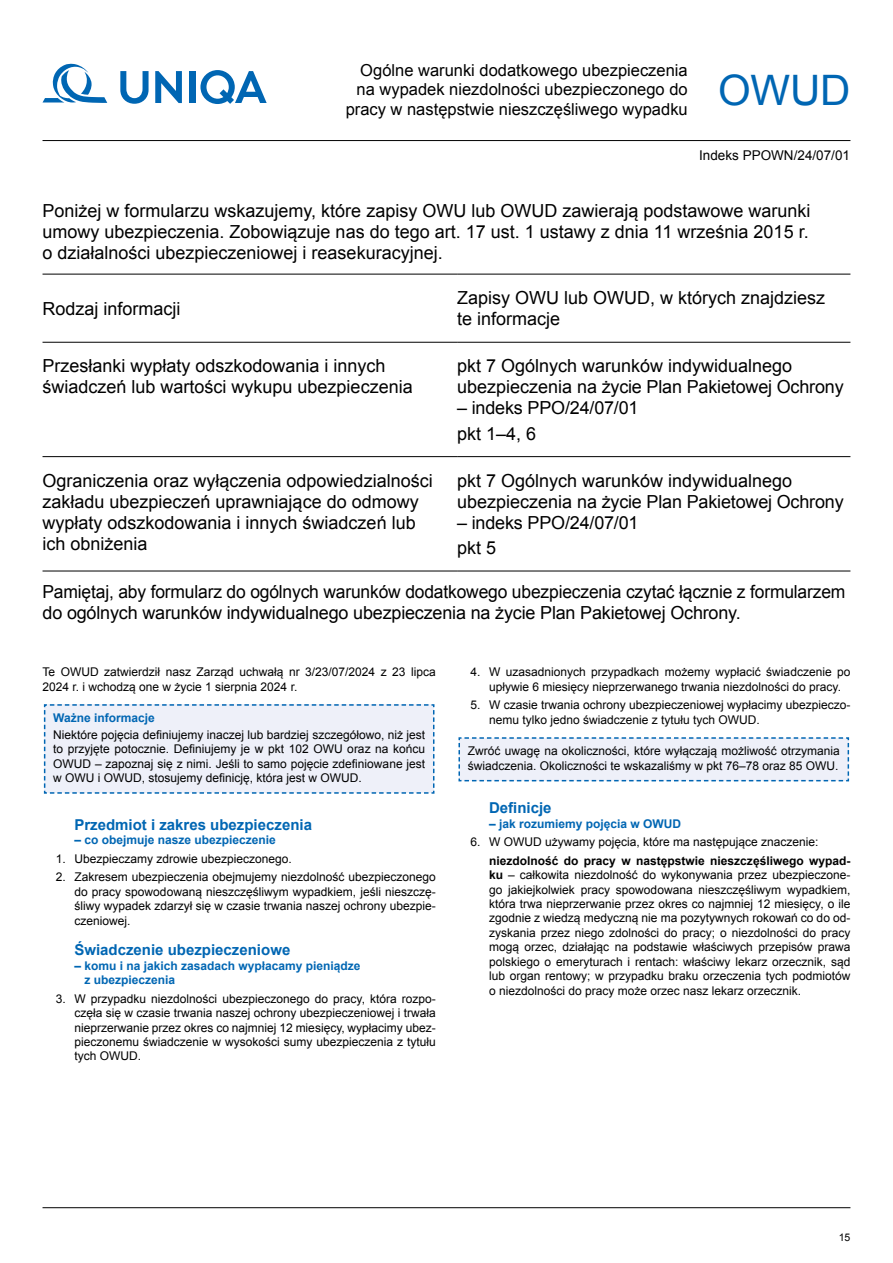
<style>
.page{position:relative;width:893px;height:1263px;background:#fff}
.page>*{position:absolute;margin:0;border:0;box-sizing:border-box;transform-origin:0 0}
.t1{font:42px "Arial";color:#0066b3}
.t2{font:18px/21px "Arial";color:#000}
.t3{font:16.5px/19.5px "Arial";color:#000;text-align:right}
.t4{font:700 15px "Arial";color:#0066b3}
.t5{font:13.5px "Arial";color:#000}
.t6{font:12px/14.4px "Arial";color:#000}
.t7{font:700 12px/14.4px "Arial";color:#0066b3}
.t8{font:10.5px "Arial";color:#000}
.s1{font-weight:700}
</style>
<div class="page">
<hr style="left:43px;top:1207px;width:807px;height:1px;background:#000">
<hr style="left:43px;top:140px;width:807px;height:1px;background:#000">
<svg style="left:43px;top:63px;width:64px;height:40px"></svg>
<svg style="left:120px;top:71px;width:29px;height:33px"></svg>
<svg style="left:155px;top:71px;width:27px;height:32px"></svg>
<div style="left:189px;top:71px;width:6px;height:32px;background:#0066b3"></div>
<svg style="left:200px;top:70px;width:67px;height:34px"></svg>
<hr style="left:43px;top:274px;width:414px;height:1px;background:#000">
<hr style="left:457px;top:274px;width:393px;height:1px;background:#000">
<hr style="left:43px;top:342px;width:414px;height:1px;background:#000">
<hr style="left:457px;top:342px;width:393px;height:1px;background:#000">
<hr style="left:43px;top:456px;width:414px;height:1px;background:#000">
<hr style="left:457px;top:456px;width:393px;height:1px;background:#000">
<hr style="left:43px;top:571px;width:414px;height:1px;background:#000">
<hr style="left:457px;top:571px;width:393px;height:1px;background:#000">
<div style="left:43px;top:704px;width:392px;height:90px;background:#eef0f9"></div>
<svg style="left:458px;top:737px;width:392px;height:45px;background:#e4eaf6"></svg>
<h3 class="t3" style="left:346px;top:60px;width:344px">Ogólne warunki dodatkowego ubezpieczenia na wypadek niezdolności ubezpieczonego do pracy w następstwie nieszczęśliwego wypadku</h3>
<h1 class="t1" style="left:718px;top:62px;width:134px">OWUD</h1>
<p class="t5" style="left:699px;top:146px;width:152px">Indeks PPOWN/24/07/01</p>
<h2 class="t2" style="left:43px;top:201px;width:769px;text-align:justify">Poniżej w formularzu wskazujemy, które zapisy OWU lub OWUD zawierają podstawowe warunki umowy ubezpieczenia. Zobowiązuje nas do tego art. 17 ust. 1 ustawy z dnia 11 września 2015 r. o działalności ubezpieczeniowej i reasekuracyjnej.</h2>
<h2 class="t2" style="left:43px;top:298px;width:140px">Rodzaj informacji</h2>
<h2 class="t2" style="left:457px;top:288px;width:370px">Zapisy OWU lub OWUD, w których znajdziesz te informacje</h2>
<h2 class="t2" style="left:43px;top:356px;width:372px">Przesłanki wypłaty odszkodowania i innych świadczeń lub wartości wykupu ubezpieczenia</h2>
<h2 class="t2" style="left:457px;top:356px;width:388px">pkt 7 Ogólnych warunków indywidualnego ubezpieczenia na życie Plan Pakietowej Ochrony</h2>
<h2 class="t2" style="left:457px;top:396px;width:183px;line-height:25.2px">– indeks PPO/24/07/01 pkt 1–4, 6</h2>
<h2 class="t2" style="left:43px;top:470px;width:392px">Ograniczenia oraz wyłączenia odpowiedzialności zakładu ubezpieczeń uprawniające do odmowy wypłaty odszkodowania i innych świadczeń lub ich obniżenia</h2>
<h2 class="t2" style="left:457px;top:470px;width:388px">pkt 7 Ogólnych warunków indywidualnego ubezpieczenia na życie Plan Pakietowej Ochrony</h2>
<h2 class="t2" style="left:457px;top:510px;width:183px;line-height:25.2px">– indeks PPO/24/07/01 pkt 5</h2>
<h2 class="t2" style="left:43px;top:582px;width:804px">Pamiętaj, aby formularz do ogólnych warunków dodatkowego ubezpieczenia czytać łącznie z formularzem do ogólnych warunków indywidualnego ubezpieczenia na życie Plan Pakietowej Ochrony.</h2>
<p class="t6" style="left:43px;top:665px;width:395px">Te OWUD zatwierdził nasz Zarząd uchwałą nr 3/23/07/2024 z 23 lipca<br>2024 r. i wchodzą one w życie 1 sierpnia 2024 r.</p>
<p class="t7" style="left:53px;top:711px;width:103px">Ważne informacje</p>
<p class="t6" style="left:53px;top:727px;width:374px;text-align:justify">Niektóre pojęcia definiujemy inaczej lub bardziej szczegółowo, niż jest to przyjęte potocznie. Definiujemy je w pkt 102 OWU oraz na końcu OWUD – zapoznaj się z nimi. Jeśli to samo pojęcie zdefiniowane jest w OWU i OWUD, stosujemy definicję, która jest w OWUD.</p>
<p class="t4" style="left:74px;top:814px;width:239px">Przedmiot i zakres ubezpieczenia</p>
<p class="t7" style="left:74px;top:833px;width:203px">– co obejmuje nasze ubezpieczenie</p>
<p class="t6" style="left:56px;top:851px;width:237px">1. Ubezpieczamy zdrowie ubezpieczonego.</p>
<p class="t6" style="left:74px;top:870px;width:363px;text-align:justify;text-indent:-19px">2. Zakresem ubezpieczenia obejmujemy niezdolność ubezpieczonego do pracy spowodowaną nieszczęśliwym wypadkiem, jeśli nieszczę&shy;śliwy wypadek zdarzył się w czasie trwania naszej ochrony ubezpie&shy;czeniowej.</p>
<p class="t4" style="left:74px;top:940px;width:217px">Świadczenie ubezpieczeniowe</p>
<p class="t7" style="left:84px;top:959px;width:278px;text-indent:-10px">– komu i na jakich zasadach wypłacamy pieniądze z ubezpieczenia</p>
<p class="t6" style="left:74px;top:991px;width:363px;text-align:justify;text-indent:-19px">3. W przypadku niezdolności ubezpieczonego do pracy, która rozpo&shy;częła się w czasie trwania naszej ochrony ubezpieczeniowej i trwała nieprzerwanie przez okres co najmniej 12 miesięcy, wypłacimy ubez&shy;pieczonemu świadczenie w wysokości sumy ubezpieczenia z tytułu tych OWUD.</p>
<p class="t6" style="left:489px;top:665px;width:363px;text-indent:-19px">4. W uzasadnionych przypadkach możemy wypłacić świadczenie po upływie 6 miesięcy nieprzerwanego trwania niezdolności do pracy.</p>
<p class="t6" style="left:489px;top:698px;width:363px;text-indent:-19px">5. W czasie trwania ochrony ubezpieczeniowej wypłacimy ubezpieczo&shy;nemu tylko jedno świadczenie z tytułu tych OWUD.</p>
<p class="t6" style="left:468px;top:744px;width:374px">Zwróć uwagę na okoliczności, które wyłączają możliwość otrzymania świadczenia. Okoliczności te wskazaliśmy w pkt 76–78 oraz 85 OWU.</p>
<p class="t4" style="left:489px;top:798px;width:64px">Definicje</p>
<p class="t7" style="left:489px;top:816px;width:194px">– jak rozumiemy pojęcia w OWUD</p>
<p class="t6" style="left:470px;top:835px;width:349px">6. W OWUD używamy pojęcia, które ma następujące znaczenie:</p>
<p class="t6" style="left:489px;top:853px;width:363px;text-align:justify"><span class="s1">niezdolność do pracy w następstwie nieszczęśliwego wypad&shy;ku</span> – całkowita niezdolność do wykonywania przez ubezpieczone&shy;go jakiejkolwiek pracy spowodowana nieszczęśliwym wypadkiem, która trwa nieprzerwanie przez okres co najmniej 12 miesięcy, o ile zgodnie z wiedzą medyczną nie ma pozytywnych rokowań co do od&shy;zyskania przez niego zdolności do pracy; o niezdolności do pracy mogą orzec, działając na podstawie właściwych przepisów prawa polskiego o emeryturach i rentach: właściwy lekarz orzecznik, sąd lub organ rentowy; w przypadku braku orzeczenia tych podmiotów o niezdolności do pracy może orzec nasz lekarz orzecznik.</p>
<p class="t8" style="left:839px;top:1230px;width:13px">15</p>
</div>
